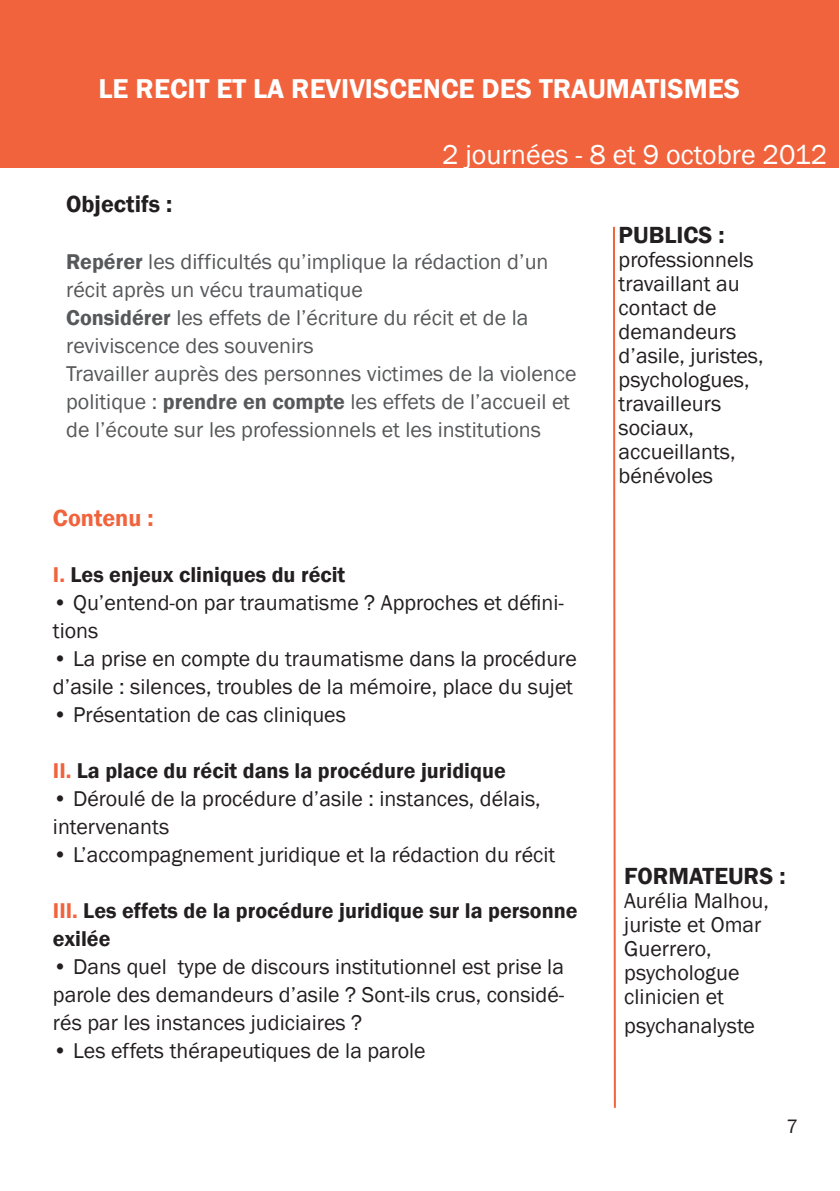
<style>
.page{position:relative;width:840px;height:1191px;background:#fff}
.page>*{position:absolute;margin:0;border:0;box-sizing:border-box;transform-origin:0 0}
.t1{font:600 28px "Franklin Gothic";color:#fff}
.t2{font:28px "Franklin Gothic";color:#fff}
.t3{font:600 24px "Franklin Gothic";color:#231f20}
.t4{font:600 24px "Franklin Gothic";color:#f1633c}
.t5{font:22px/24px "Franklin Gothic";color:#231f20}
.t6{font:22px/28px "Franklin Gothic";color:#57585a}
.t7{font:600 22px/28px "Franklin Gothic";color:#231f20}
.t8{font:20px "Franklin Gothic";color:#231f20}
.s1{font-weight:600}
.s2{color:#f1633c}
</style>
<div class="page">
<div style="left:0;top:1px;width:838px;height:167px;background:#f1633c"></div>
<svg style="left:613px;top:226px;width:3px;height:882px;background:#f5967c"></svg>
<p class="t1" style="left:98px;top:71px;width:642px">LE RECIT ET LA REVIVISCENCE DES TRAUMATISMES</p>
<p class="t2" style="left:442px;top:137px;width:386px">2 journées - 8 et 9 octobre 2012</p>
<p class="t3" style="left:66px;top:190px;width:108px">Objectifs :</p>
<p class="t6" style="left:66px;top:248px;width:483px"><span class="s1">Repérer</span> les difficultés qu’implique la rédaction d’un récit après un vécu traumatique</p>
<p class="t6" style="left:66px;top:304px;width:463px"><span class="s1">Considérer</span> les effets de l’écriture du récit et de la reviviscence des souvenirs</p>
<p class="t6" style="left:66px;top:360px;width:511px">Travailler auprès des personnes victimes de la violence politique : <span class="s1">prendre en compte</span> les effets de l’accueil et de l’écoute sur les professionnels et les institutions</p>
<p class="t4" style="left:53px;top:503px;width:102px">Contenu :</p>
<p class="t7" style="left:53px;top:560px;width:294px"><span class="s2">I.</span> Les enjeux cliniques du récit</p>
<p class="t5" style="left:53px;top:589px;width:512px;line-height:28px">• Qu’entend-on par traumatisme ? Approches et défini&shy;tions</p>
<p class="t5" style="left:53px;top:645px;width:525px;line-height:28px">• La prise en compte du traumatisme dans la procédure d’asile : silences, troubles de la mémoire, place du sujet</p>
<p class="t5" style="left:53px;top:703px;width:294px">• Présentation de cas cliniques</p>
<p class="t7" style="left:53px;top:756px;width:454px"><span class="s2">II.</span> La place du récit dans la procédure juridique</p>
<p class="t5" style="left:53px;top:785px;width:489px;line-height:28px">• Déroulé de la procédure d’asile : instances, délais, intervenants</p>
<p class="t5" style="left:53px;top:843px;width:503px">• L’accompagnement juridique et la rédaction du récit</p>
<p class="t7" style="left:53px;top:896px;width:526px"><span class="s2">III.</span> Les effets de la procédure juridique sur la personne exilée</p>
<p class="t5" style="left:53px;top:953px;width:512px;line-height:28px;text-align:justify">• Dans quel type de discours institutionnel est prise la parole des demandeurs d’asile ? Sont-ils crus, considé&shy;rés par les instances judiciaires ?</p>
<p class="t5" style="left:53px;top:1039px;width:374px">• Les effets thérapeutiques de la parole</p>
<p class="t3" style="left:618px;top:220px;width:107px">PUBLICS :</p>
<p class="t5" style="left:618px;top:248px;width:146px">professionnels travaillant au contact de demandeurs d’asile, juristes, psychologues, travailleurs sociaux, accueillants, bénévoles</p>
<p class="t3" style="left:624px;top:861px;width:163px">FORMATEURS :</p>
<p class="t5" style="left:624px;top:889px;width:146px">Aurélia Malhou, juriste et Omar</p>
<p class="t5" style="left:624px;top:937px;width:89px">Guerrero,</p>
<p class="t5" style="left:624px;top:961px;width:117px">psychologue</p>
<p class="t5" style="left:624px;top:985px;width:101px">clinicien et</p>
<p class="t5" style="left:624px;top:1014px;width:132px">psychanalyste</p>
<p class="t8" style="left:786px;top:1113px;width:13px">7</p>
</div>
